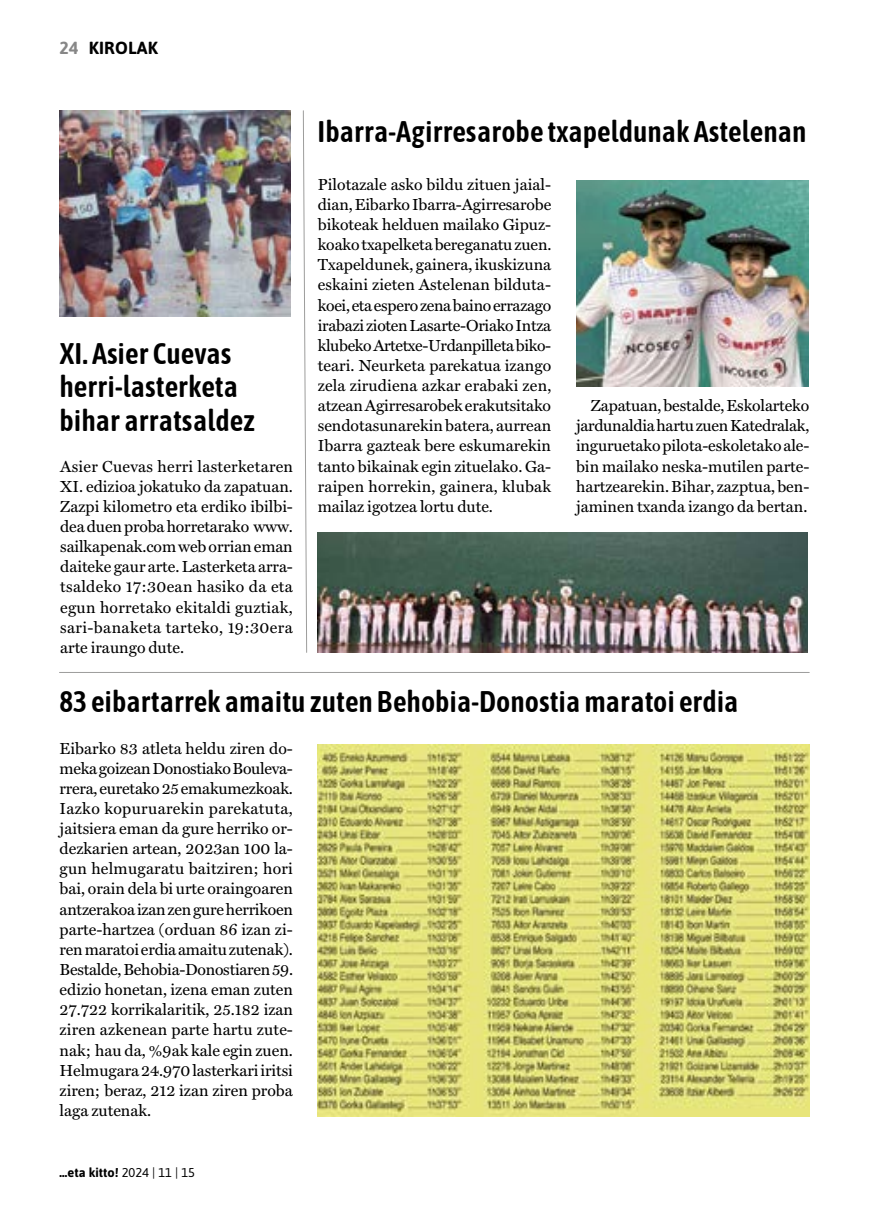
<style>
.page{position:relative;width:869px;height:1216px;background:#fff}
.page>*{position:absolute;margin:0;border:0;box-sizing:border-box;transform-origin:0 0}
.t1{font:600 29.75px/33.2px "Asap Condensed";color:#000}
.t2{font:700 17.5px "Asap";letter-spacing:.01em;color:#000}
.t3{font:16.1px/20.1px "Miller Text Roman";color:#000;text-align:justify}
.t4{font:700 12.78px "Asap";color:#000}
.s1{color:#878787}
.s2{font-weight:400}
</style>
<div class="page">
<hr style="left:59px;top:672px;width:749px;height:1px;background:#9d9d9c">
<svg style="left:302px;top:110px;width:5px;height:543px"></svg>
<img style="left:317px;top:744px;width:492px;height:372px">
<img style="left:60px;top:110px;width:230px;height:206px">
<img style="left:317px;top:532px;width:490px;height:120px">
<img style="left:576px;top:180px;width:231px;height:207px">
<p class="t2" style="left:60px;top:36px;width:100px"><span class="s1">24</span> KIROLAK</p>
<h1 class="t1" style="left:59px;top:336px;width:197px">XI. Asier Cuevas herri-lasterketa bihar arratsaldez</h1>
<p class="t3" style="left:60px;top:456px;width:234px">Asier Cuevas herri lasterketaren XI. edizioa jokatuko da zapatuan.<br>Zazpi kilometro eta erdiko ibilbi&shy;dea duen proba horretarako www. sailkapenak.com web orrian eman daiteke gaur arte. Lasterketa arra&shy;tsaldeko 17:30ean hasiko da eta egun horretako ekitaldi guztiak, sari-banaketa tarteko, 19:30era arte iraungo dute.</p>
<h1 class="t1" style="left:317px;top:114px;width:490px">Ibarra-Agirresarobe txapeldunak Astelenan</h1>
<p class="t3" style="left:317px;top:174px;width:235px">Pilotazale asko bildu zituen jaial&shy;dian, Eibarko Ibarra-Agirresarobe bikoteak helduen mailako Gipuz&shy;koako txapelketa bereganatu zuen.<br>Txapeldunek, gainera, ikuskizuna eskaini zieten Astelenan bilduta&shy;koei, eta espero zena baino errazago irabazi zioten Lasarte-Oriako Intza klubeko Artetxe-Urdanpilleta biko&shy;teari. Neurketa parekatua izango zela zirudiena azkar erabaki zen, atzean Agirresarobek erakutsitako sendotasunarekin batera, aurrean Ibarra gazteak bere eskumarekin tanto bikainak egin zituelako. Ga&shy;raipen horrekin, gainera, klubak mailaz igotzea lortu dute.</p>
<p class="t3" style="left:575px;top:395px;width:235px;text-indent:15px">Zapatuan, bestalde, Eskolarteko jardunaldia hartu zuen Katedralak, inguruetako pilota-eskoletako ale&shy;bin mailako neska-mutilen parte&shy;hartzearekin. Bihar, zazptua, ben&shy;jaminen txanda izango da bertan.</p>
<h1 class="t1" style="left:60px;top:684px;width:680px">83 eibartarrek amaitu zuten Behobia-Donostia maratoi erdia</h1>
<p class="t3" style="left:60px;top:737px;width:235px">Eibarko 83 atleta heldu ziren do&shy;meka goizean Donostiako Bouleva&shy;rrera, euretako 25 emakumezkoak.<br>Iazko kopuruarekin parekatuta, jaitsiera eman da gure herriko or&shy;dezkarien artean, 2023an 100 la&shy;gun helmugaratu baitziren; hori bai, orain dela bi urte oraingoaren antzerakoa izan zen gure herrikoen parte-hartzea (orduan 86 izan zi&shy;ren maratoi erdia amaitu zutenak).<br>Bestalde, Behobia-Donostiaren 59. edizio honetan, izena eman zuten 27.722 korrikalaritik, 25.182 izan ziren azkenean parte hartu zute&shy;nak; hau da, %9ak kale egin zuen.<br>Helmugara 24.970 lasterkari iritsi ziren; beraz, 212 izan ziren proba laga zutenak.</p>
<p class="t4" style="left:60px;top:1162px;width:137px">…eta kitto! <span class="s2">2024 | 11 | 15</span></p>
</div>
